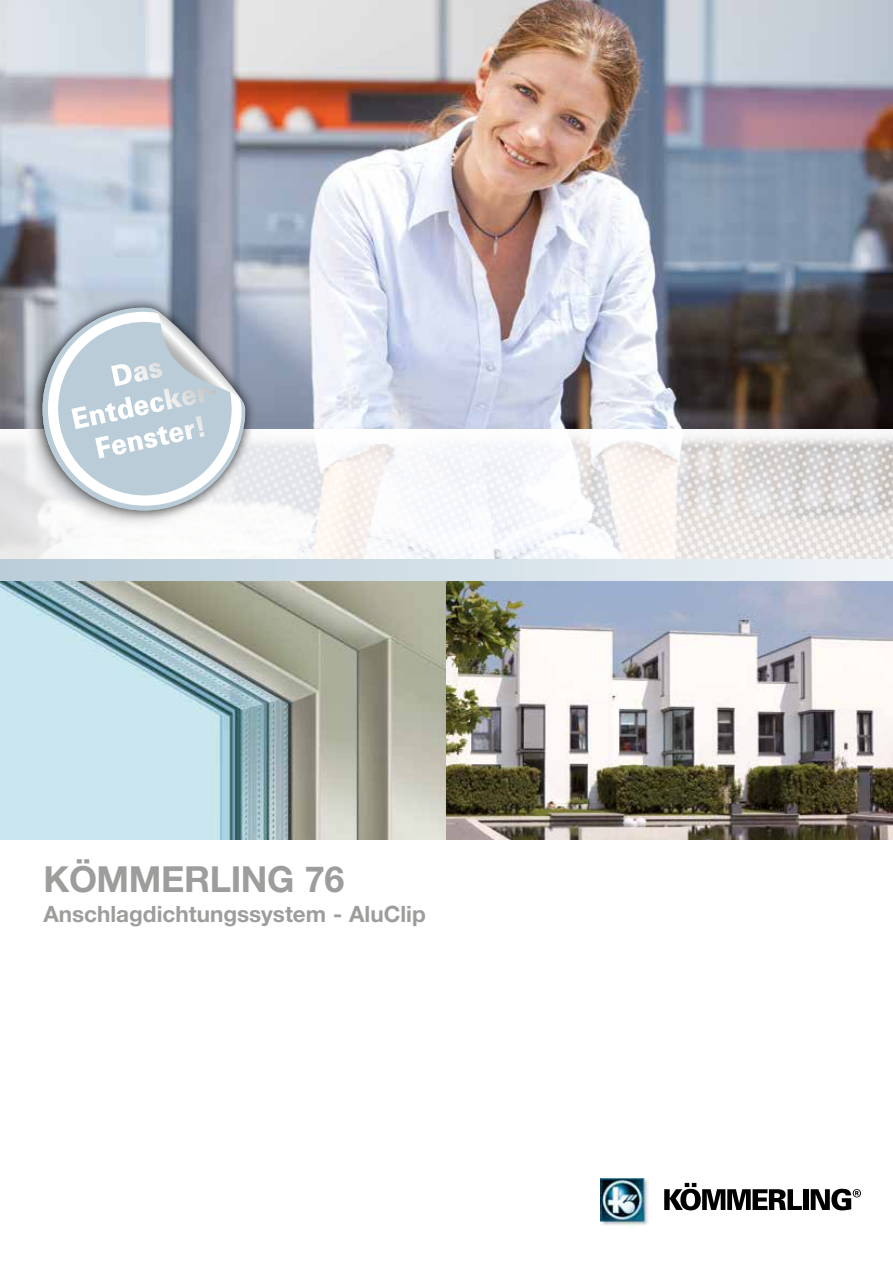
<style>
.page{position:relative;width:893px;height:1263px;background:#fff}
.page>*{position:absolute;margin:0;border:0;box-sizing:border-box;transform-origin:0 0}
.t1{font:700 36px "Helvetica Neue CE";letter-spacing:-.01em;color:#9d9d9c}
.t2{font:900 28.5px/33.6px "Univers";color:#fff;text-align:center;scale:.9 1}
.t3{font:700 22.5px "Helvetica Neue CE";color:#9d9d9c}
</style>
<div class="page">
<img style="left:0;top:580px;width:446px;height:260px">
<img style="left:446px;top:580px;width:447px;height:260px">
<img style="left:0;top:0;width:893px;height:429px">
<img style="left:601px;top:1179px;width:1px;height:44px">
<svg style="left:664px;top:1183px;width:138px;height:27px"></svg>
<div style="left:803px;top:1189px;width:6px;height:21px;background:#000"></div>
<svg style="left:810px;top:1188px;width:51px;height:22px"></svg>
<img style="left:602px;top:1179px;width:47px;height:46px">
<img style="left:0;top:435px;width:893px;height:124px">
<div style="left:0;top:559px;width:893px;height:21px;background:linear-gradient(to right,#bacdd9,#eef4f7)"></div>
<div style="left:22px;top:303px;width:228px;height:228px;background:#000;opacity:.2"></div>
<div style="left:32px;top:297px;width:224px;height:224px;background:#000;opacity:.75"></div>
<svg style="left:43px;top:307px;width:202px;height:203px"></svg>
<p class="t2" style="left:61px;top:370px;width:171px;rotate:-12deg">Das<br>Entdecker-<br>Fenster!</p>
<h1 class="t1" style="left:43px;top:857px;width:303px">KÖMMERLING 76</h1>
<p class="t3" style="left:43px;top:900px;width:384px">Anschlagdichtungssystem - AluClip</p>
</div>
